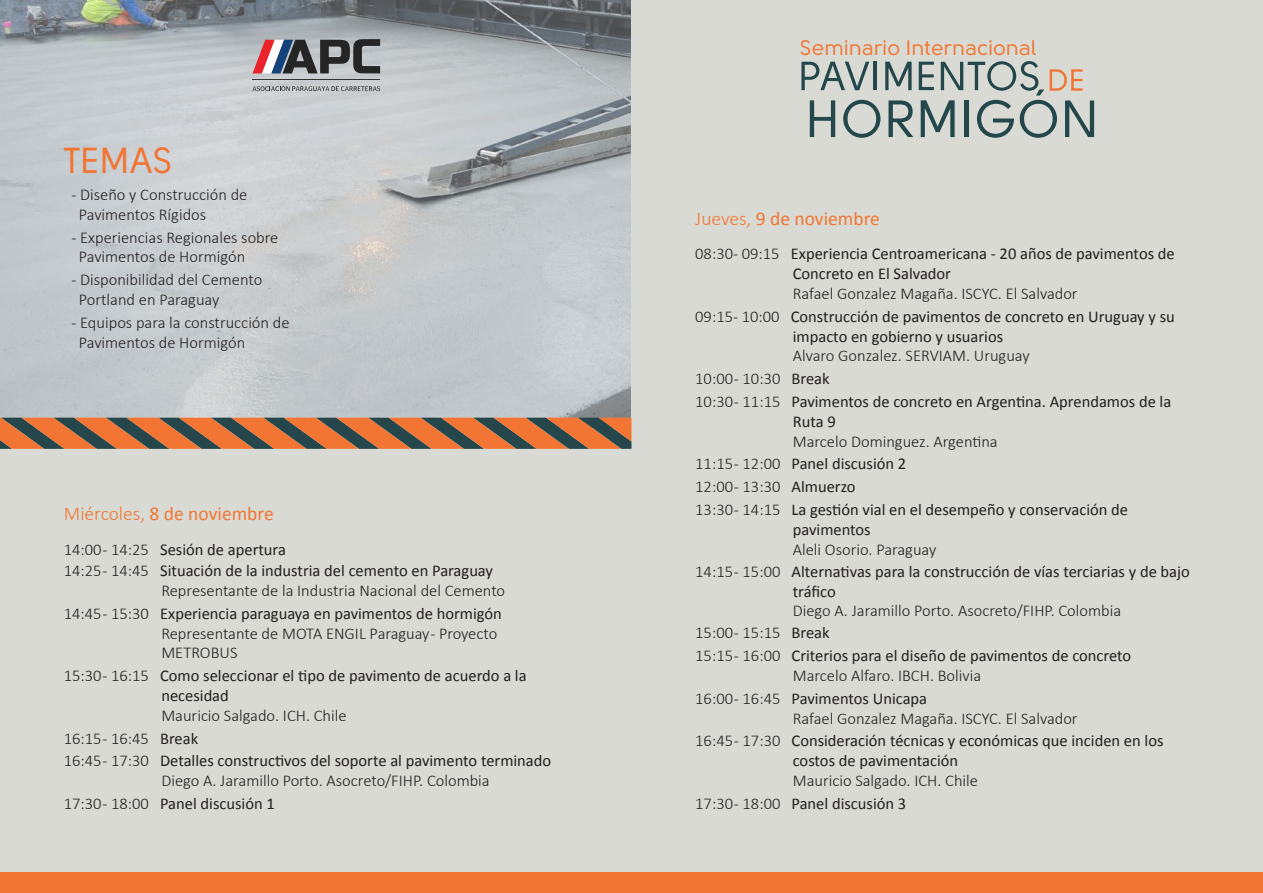
<style>
.page{position:relative;width:1263px;height:893px;background:#fff}
.page>*{position:absolute;margin:0;border:0;box-sizing:border-box;transform-origin:0 0}
.t1{font:36px "Solomon Sans Normal";color:#f37533}
.t2{font:21px "Solomon Sans Normal";color:#f37533}
.t3{font:19.5px "Calibri";color:#f37533}
.t4{font:300 16.5px/22.8px "Calibri";color:#231f20}
.t5{font:16.5px/22.8px "Calibri";color:#231f20}
.s1{font-weight:300}
.s2{font-weight:400}
</style>
<div class="page">
<svg style="left:0;top:0;width:631px;height:418px;fill:#c4c9cc"></svg>
<div style="left:0;top:429px;width:631px;height:464px;background:#d8dad3"></div>
<div style="left:631px;top:0;width:632px;height:893px;background:#d8dad3"></div>
<div style="left:0;top:873px;width:1263px;height:20px;background:#f37533"></div>
<svg style="left:0;top:418px;width:631px;height:31px"></svg>
<svg style="left:253px;top:39px;width:127px;height:34px"></svg>
<hr style="left:253px;top:80px;width:127px;height:1px;background:#333334">
<svg style="left:253px;top:85px;width:127px;height:6px"></svg>
<svg style="left:801px;top:62px;width:68px;height:28px"></svg>
<hr style="left:874px;top:62px;width:3px;height:28px;background:#23474b">
<svg style="left:885px;top:62px;width:26px;height:28px"></svg>
<svg style="left:810px;top:100px;width:25px;height:37px"></svg>
<svg style="left:843px;top:100px;width:37px;height:38px"></svg>
<svg style="left:888px;top:100px;width:25px;height:37px"></svg>
<svg style="left:919px;top:61px;width:175px;height:77px"></svg>
<h1 class="t1" style="left:64px;top:140px;width:110px">TEMAS</h1>
<p class="t4" style="left:79px;top:184px;width:170px;line-height:19.8px;text-indent:-8px">- Diseño y Construcción de<br>Pavimentos Rígidos</p>
<p class="t4" style="left:79px;top:227px;width:201px;line-height:19.8px;text-indent:-8px">- Experiencias Regionales sobre<br>Pavimentos de Hormigón</p>
<p class="t4" style="left:79px;top:270px;width:185px;line-height:19.8px;text-indent:-8px">- Disponibilidad del Cemento<br>Portland en Paraguay</p>
<p class="t4" style="left:79px;top:312px;width:212px;line-height:19.8px;text-indent:-8px">- Equipos para la construcción de<br>Pavimentos de Hormigón</p>
<p class="t3" style="left:64px;top:501px;width:211px"><span class="s1">Miércoles,</span> 8 de noviembre</p>
<p class="t5" style="left:64px;top:539px;width:431px;line-height:21.3px"><span class="s1">14:00 - 14:25</span> Sesión de apertura<br><span class="s1">14:25 - 14:45</span> Situación de la industria del cemento en Paraguay</p>
<p class="t4" style="left:64px;top:579px;width:443px;text-align:right">Representante de la Industria Nacional del Cemento<br>14:45 - 15:30 <span class="s2">Experiencia paraguaya en pavimentos de hormigón</span></p>
<p class="t4" style="left:161px;top:623px;width:337px;line-height:19.8px">Representante de MOTA ENGIL Paraguay - Proyecto<br>METROBUS</p>
<p class="t5" style="left:161px;top:666px;width:367px;line-height:19.8px;text-indent:-97px"><span class="s1">15:30 - 16:15</span> Como seleccionar el tipo de pavimento de acuerdo a la necesidad</p>
<p class="t5" style="left:64px;top:704px;width:489px;text-indent:97px"><span class="s1">Mauricio Salgado. ICH. Chile<br>16:15 - 16:45</span> Break<br><span class="s1">16:45 - 17:30</span> Detalles constructivos del soporte al pavimento terminado</p>
<p class="t4" style="left:64px;top:769px;width:427px;text-indent:97px">Diego A. Jaramillo Porto. Asocreto/FIHP. Colombia<br>17:30 - 18:00 <span class="s2">Panel discusión 1</span></p>
<p class="t2" style="left:800px;top:36px;width:238px">Seminario Internacional</p>
<p class="t3" style="left:695px;top:206px;width:186px"><span class="s1">Jueves,</span> 9 de noviembre</p>
<p class="t5" style="left:793px;top:244px;width:383px;line-height:19.8px;text-indent:-97px"><span class="s1">08:30- 09:15</span> Experiencia Centroamericana - 20 años de pavimentos de<br>Concreto en El Salvador</p>
<p class="t4" style="left:695px;top:282px;width:481px;text-align:center">Rafael Gonzalez Magaña. ISCYC. El Salvador<br>09:15- 10:00 <span class="s2">Construcción de pavimentos de concreto en Uruguay y su</span></p>
<p class="t5" style="left:793px;top:325px;width:212px">impacto en gobierno y usuarios</p>
<p class="t4" style="left:695px;top:344px;width:477px;text-indent:97px">Alvaro Gonzalez. SERVIAM. Uruguay<br>10:00 - 10:30 <span class="s2">Break<br></span>10:30 - 11:15 <span class="s2">Pavimentos de concreto en Argentina. Aprendamos de la</span></p>
<p class="t5" style="left:793px;top:410px;width:44px">Ruta 9</p>
<p class="t5" style="left:695px;top:430px;width:434px;text-indent:97px"><span class="s1">Marcelo Dominguez. Argentina<br>11:15 - 12:00</span> Panel discusión 2<br><span class="s1">12:00 - 13:30</span> Almuerzo<br><span class="s1">13:30 - 14:15</span> La gestión vial en el desempeño y conservación de</p>
<p class="t5" style="left:793px;top:518px;width:79px">pavimentos</p>
<p class="t5" style="left:695px;top:538px;width:496px;text-indent:97px"><span class="s1">Aleli Osorio. Paraguay<br>14:15 - 15:00</span> Alternativas para la construcción de vías terciarias y de bajo</p>
<p class="t5" style="left:793px;top:580px;width:45px">tráfico</p>
<p class="t4" style="left:695px;top:598px;width:437px;text-indent:97px">Diego A. Jaramillo Porto. Asocreto/FIHP. Colombia<br>15:00 - 15:15 <span class="s2">Break<br></span>15:15 - 16:00 <span class="s2">Criterios para el diseño de pavimentos de concreto</span></p>
<p class="t4" style="left:695px;top:664px;width:287px;text-indent:97px">Marcelo Alfaro. IBCH. Bolivia<br>16:00 - 16:45 <span class="s2">Pavimentos Unicapa</span></p>
<p class="t4" style="left:695px;top:706px;width:470px;text-indent:97px">Rafael Gonzalez Magaña. ISCYC. El Salvador<br>16:45 - 17:30 <span class="s2">Consideración técnicas y económicas que inciden en los</span></p>
<p class="t5" style="left:793px;top:749px;width:167px">costos de pavimentación</p>
<p class="t4" style="left:695px;top:769px;width:284px;text-indent:97px">Mauricio Salgado. ICH. Chile<br>17:30 - 18:00 <span class="s2">Panel discusión 3</span></p>
</div>
